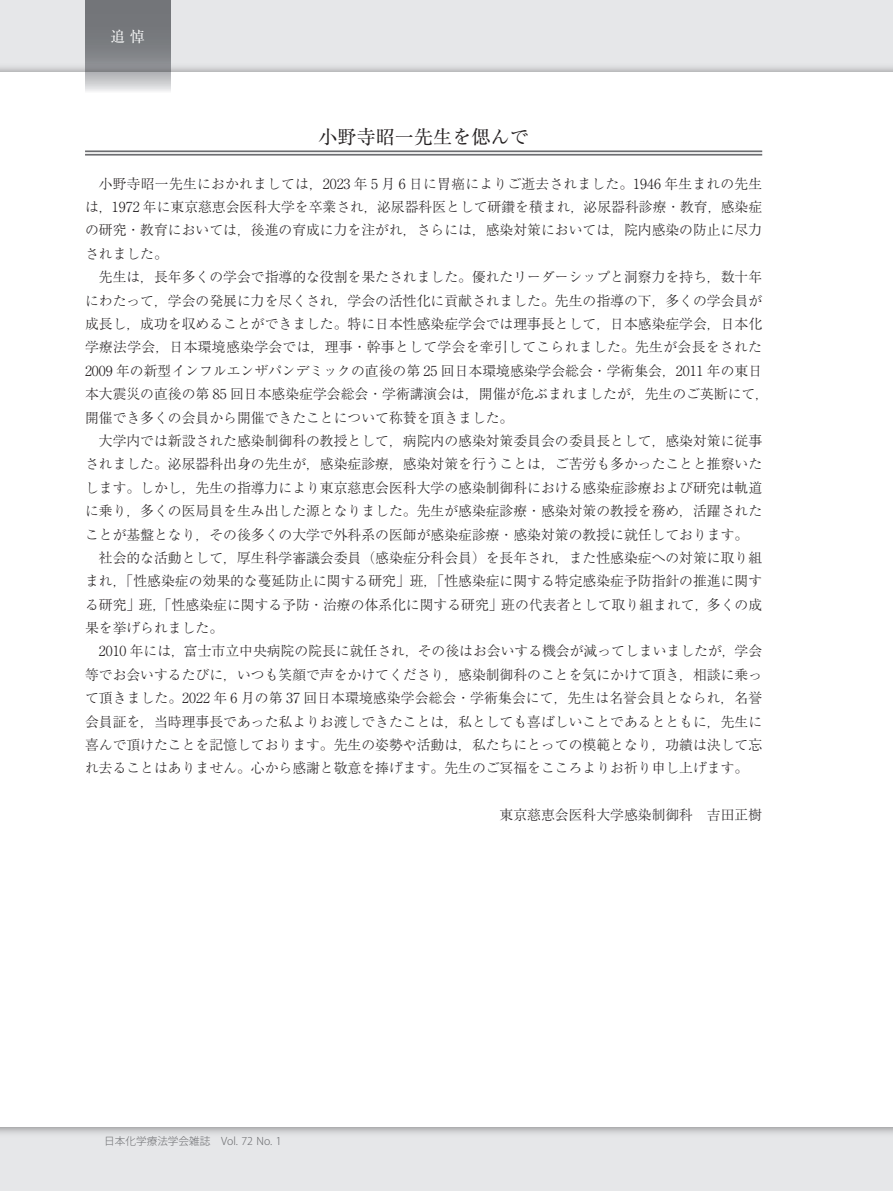
<style>
.page{position:relative;width:893px;height:1191px;background:#e6e7e9}
.page>*{position:absolute;margin:0;border:0;box-sizing:border-box;transform-origin:0 0}
.t1{font:19.2px "Ryumin Pr 6 N";color:#231f20}
.t2{font:14.85px "Ryumin Pro";color:#fff}
.t3{font:300 13.8px/23.4px "Ryumin Pr 6 N";color:#231f20}
.t4{font:300 10.65px "Koz Go Pr 6 N";color:#6c6d70}
</style>
<div class="page">
<div style="left:0;top:72px;width:893px;height:1055px;background:#fff"></div>
<svg style="left:85px;top:0;width:85px;height:91px;background:#8b8d91"></svg>
<hr style="left:85px;top:150px;width:677px;height:2px;background:#6c6d70">
<hr style="left:85px;top:154px;width:677px;height:2px;background:#6c6d70">
<p class="t2" style="left:110px;top:25px;width:36px">追 悼</p>
<h1 class="t1" style="left:318px;top:122px;width:212px">小野寺昭一先生を偲んで</h1>
<p class="t3" style="left:85px;top:171px;width:686px">　小野寺昭一先生におかれましては，2023 年 5 月 6 日に胃癌によりご逝去されました。1946 年生まれの先生は，1972 年に東京慈恵会医科大学を卒業され，泌尿器科医として研鑽を積まれ，泌尿器科診療・教育，感染症の研究・教育においては，後進の育成に力を注がれ，さらには，感染対策においては，院内感染の防止に尽力されました。<br>　先生は，長年多くの学会で指導的な役割を果たされました。優れたリーダーシップと洞察力を持ち，数十年にわたって，学会の発展に力を尽くされ，学会の活性化に貢献されました。先生の指導の下，多くの学会員が成長し，成功を収めることができました。特に日本性感染症学会では理事長として，日本感染症学会，日本化学療法学会，日本環境感染学会では，理事・幹事として学会を牽引してこられました。先生が会長をされた2009 年の新型インフルエンザパンデミックの直後の第 25 回日本環境感染学会総会・学術集会，2011 年の東日本大震災の直後の第 85 回日本感染症学会総会・学術講演会は，開催が危ぶまれましたが，先生のご英断にて，開催でき多くの会員から開催できたことについて称賛を頂きました。<br>　大学内では新設された感染制御科の教授として，病院内の感染対策委員会の委員長として，感染対策に従事されました。泌尿器科出身の先生が，感染症診療，感染対策を行うことは，ご苦労も多かったことと推察いたします。しかし，先生の指導力により東京慈恵会医科大学の感染制御科における感染症診療および研究は軌道に乗り，多くの医局員を生み出した源となりました。先生が感染症診療・感染対策の教授を務め，活躍されたことが基盤となり，その後多くの大学で外科系の医師が感染症診療・感染対策の教授に就任しております。<br>　社会的な活動として，厚生科学審議会委員（感染症分科会員）を長年され，また性感染症への対策に取り組まれ，「性感染症の効果的な蔓延防止に関する研究」班，「性感染症に関する特定感染症予防指針の推進に関する研究」班，「性感染症に関する予防・治療の体系化に関する研究」班の代表者として取り組まれて，多くの成果を挙げられました。<br>　2010 年には，富士市立中央病院の院長に就任され，その後はお会いする機会が減ってしまいましたが，学会等でお会いするたびに，いつも笑顔で声をかけてくださり，感染制御科のことを気にかけて頂き，相談に乗って頂きました。2022 年 6 月の第 37 回日本環境感染学会総会・学術集会にて，先生は名誉会員となられ，名誉会員証を，当時理事長であった私よりお渡しできたことは，私としても喜ばしいことであるとともに，先生に喜んで頂けたことを記憶しております。先生の姿勢や活動は，私たちにとっての模範となり，功績は決して忘れ去ることはありません。心から感謝と敬意を捧げます。先生のご冥福をこころよりお祈り申し上げます。</p>
<p class="t3" style="left:500px;top:802px;width:264px">東京慈恵会医科大学感染制御科　吉田正樹</p>
<p class="t4" style="left:104px;top:1135px;width:179px">日本化学療法学会雑誌　Vol. 72 No. 1</p>
</div>
